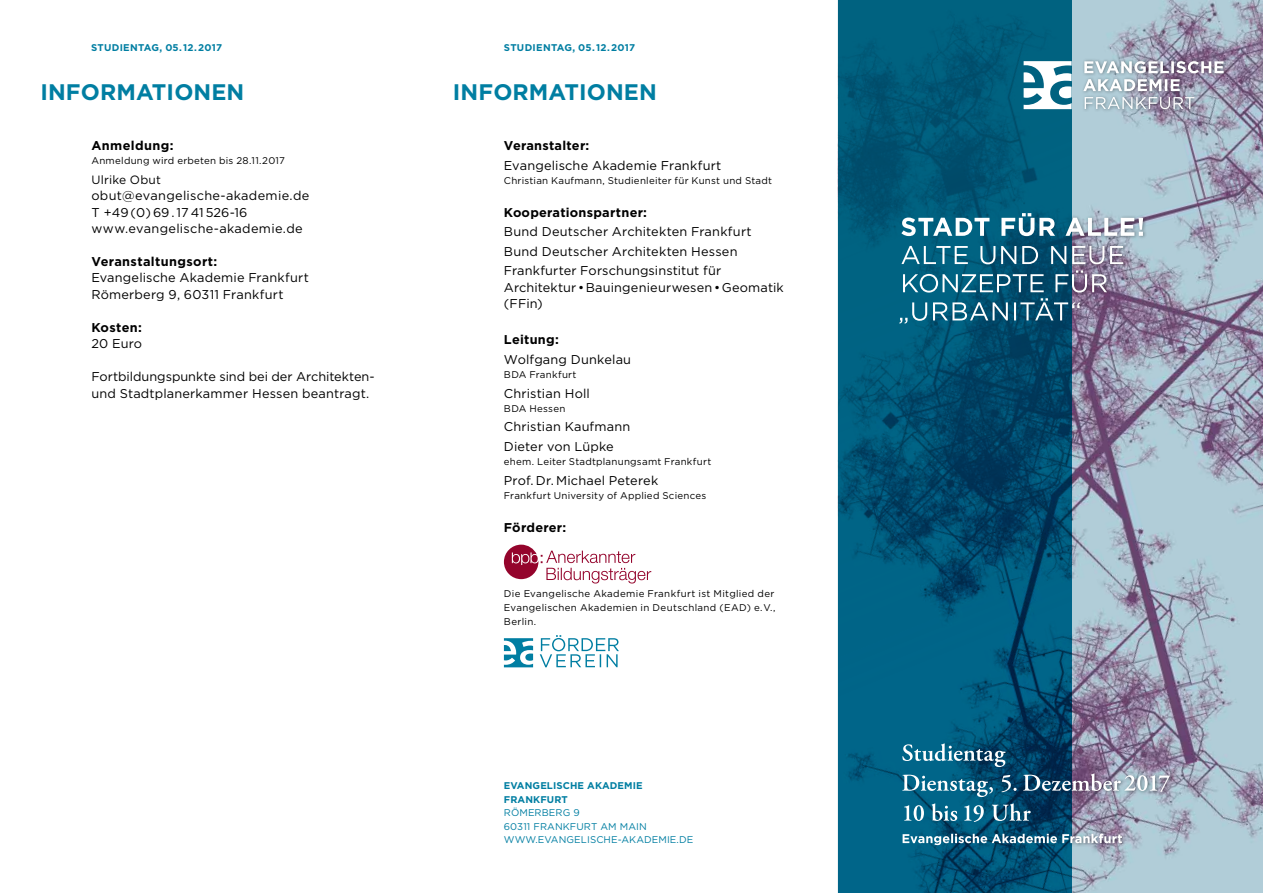
<style>
.page{position:relative;width:1263px;height:893px;background:#fff}
.page>*{position:absolute;margin:0;border:0;box-sizing:border-box;transform-origin:0 0}
.t1{font:700 22.5px "Gotham";letter-spacing:.005em;color:#007ea2}
.t2{font:12.75px/16.5px "Gotham";letter-spacing:.015em;color:#000}
.t3{font:700 12.75px "Gotham";letter-spacing:.02em;color:#000}
.t4{font:12px "Gotham";letter-spacing:.015em;color:#000}
.t5{font:9.75px/14.2px "Gotham";letter-spacing:.025em;color:#000;text-align:justify}
.t6{font:700 9.75px/13.5px "Gotham";letter-spacing:.01em;color:#007ea2}
.t7{font:9.75px/13.5px "Gotham";letter-spacing:.01em;color:#007ea2}
</style>
<div class="page">
<img style="left:1071px;top:0;width:192px;height:893px">
<svg style="left:838px;top:0;width:233px;height:893px;background:#005678"></svg>
<svg style="left:504px;top:545px;width:147px;height:38px"></svg>
<svg style="left:504px;top:638px;width:29px;height:29px"></svg>
<svg style="left:540px;top:635px;width:79px;height:32px"></svg>
<svg style="left:899px;top:274px;width:164px;height:50px;background:#30748e"></svg>
<svg style="left:901px;top:246px;width:162px;height:18px;background:#397b94"></svg>
<svg style="left:901px;top:213px;width:154px;height:23px"></svg>
<div style="left:1063px;top:215px;width:111px;height:632px;background:#000;opacity:.4"></div>
<svg style="left:1065px;top:218px;width:105px;height:625px;background:#9095ac"></svg>
<svg style="left:902px;top:834px;width:167px;height:11px"></svg>
<svg style="left:904px;top:803px;width:127px;height:19px;background:#3c7f9b"></svg>
<svg style="left:902px;top:775px;width:171px;height:22px;background:#336f8c"></svg>
<svg style="left:902px;top:743px;width:103px;height:24px;background:#377995"></svg>
<svg style="left:1023px;top:61px;width:48px;height:48px"></svg>
<div style="left:1081px;top:59px;width:147px;height:55px;background:#000;opacity:.4"></div>
<svg style="left:1083px;top:61px;width:140px;height:48px"></svg>
<p class="t6" style="left:91px;top:41px;width:133px">STUDIENTAG, 05. 12. 2017</p>
<p class="t6" style="left:504px;top:41px;width:133px">STUDIENTAG, 05. 12. 2017</p>
<h1 class="t1" style="left:40px;top:77px;width:206px">INFORMATIONEN</h1>
<h1 class="t1" style="left:453px;top:77px;width:206px">INFORMATIONEN</h1>
<p class="t3" style="left:91px;top:137px;width:84px">Anmeldung:</p>
<p class="t5" style="left:91px;top:153px;width:195px">Anmeldung wird erbeten bis 28.11.2017</p>
<p class="t4" style="left:91px;top:172px;width:71px">Ulrike Obut</p>
<p class="t2" style="left:91px;top:187px;width:219px;line-height:16px">obut@evangelische-akademie.de<br>T +49 (0) 69 . 17 41 526-16 www.evangelische-akademie.de</p>
<p class="t3" style="left:91px;top:253px;width:127px">Veranstaltungsort:</p>
<p class="t2" style="left:91px;top:269px;width:219px">Evangelische Akademie Frankfurt<br>Römerberg 9, 60311 Frankfurt</p>
<p class="t3" style="left:91px;top:319px;width:52px">Kosten:</p>
<p class="t2" style="left:91px;top:335px;width:52px">20 Euro</p>
<p class="t2" style="left:91px;top:368px;width:285px">Fortbildungspunkte sind bei der Architekten&shy;und Stadtplanerkammer Hessen beantragt.</p>
<p class="t3" style="left:504px;top:137px;width:87px">Veranstalter:</p>
<p class="t2" style="left:504px;top:156px;width:219px">Evangelische Akademie Frankfurt</p>
<p class="t5" style="left:504px;top:173px;width:270px">Christian Kaufmann, Studienleiter für Kunst und Stadt</p>
<p class="t3" style="left:504px;top:204px;width:145px">Kooperationspartner:</p>
<p class="t2" style="left:504px;top:222px;width:249px;line-height:19.5px">Bund Deutscher Architekten Frankfurt<br>Bund Deutscher Architekten Hessen<br>Frankfurter Forschungsinstitut für</p>
<p class="t2" style="left:504px;top:279px;width:281px">Architektur • Bauingenieurwesen • Geomatik (FFin)</p>
<p class="t3" style="left:504px;top:331px;width:56px">Leitung:</p>
<p class="t2" style="left:504px;top:351px;width:129px">Wolfgang Dunkelau</p>
<p class="t5" style="left:504px;top:367px;width:74px">BDA Frankfurt</p>
<p class="t2" style="left:504px;top:384px;width:87px">Christian Holl</p>
<p class="t5" style="left:504px;top:401px;width:63px">BDA Hessen</p>
<p class="t2" style="left:504px;top:417px;width:128px;line-height:19.5px">Christian Kaufmann<br>Dieter von Lüpke</p>
<p class="t5" style="left:504px;top:454px;width:209px">ehem. Leiter Stadtplanungsamt Frankfurt</p>
<p class="t2" style="left:504px;top:471px;width:156px">Prof. Dr. Michael Peterek</p>
<p class="t5" style="left:504px;top:488px;width:204px">Frankfurt University of Applied Sciences</p>
<p class="t3" style="left:504px;top:519px;width:64px">Förderer:</p>
<p class="t5" style="left:504px;top:586px;width:273px">Die Evangelische Akademie Frankfurt ist Mitglied der Evangelischen Akademien in Deutschland (EAD) e. V., Berlin.</p>
<p class="t6" style="left:504px;top:779px;width:140px">EVANGELISCHE AKADEMIE<br>FRANKFURT</p>
<p class="t7" style="left:504px;top:806px;width:191px">RÖMERBERG 9<br>60311 FRANKFURT AM MAIN<br>WWW.EVANGELISCHE-AKADEMIE.DE</p>
</div>
